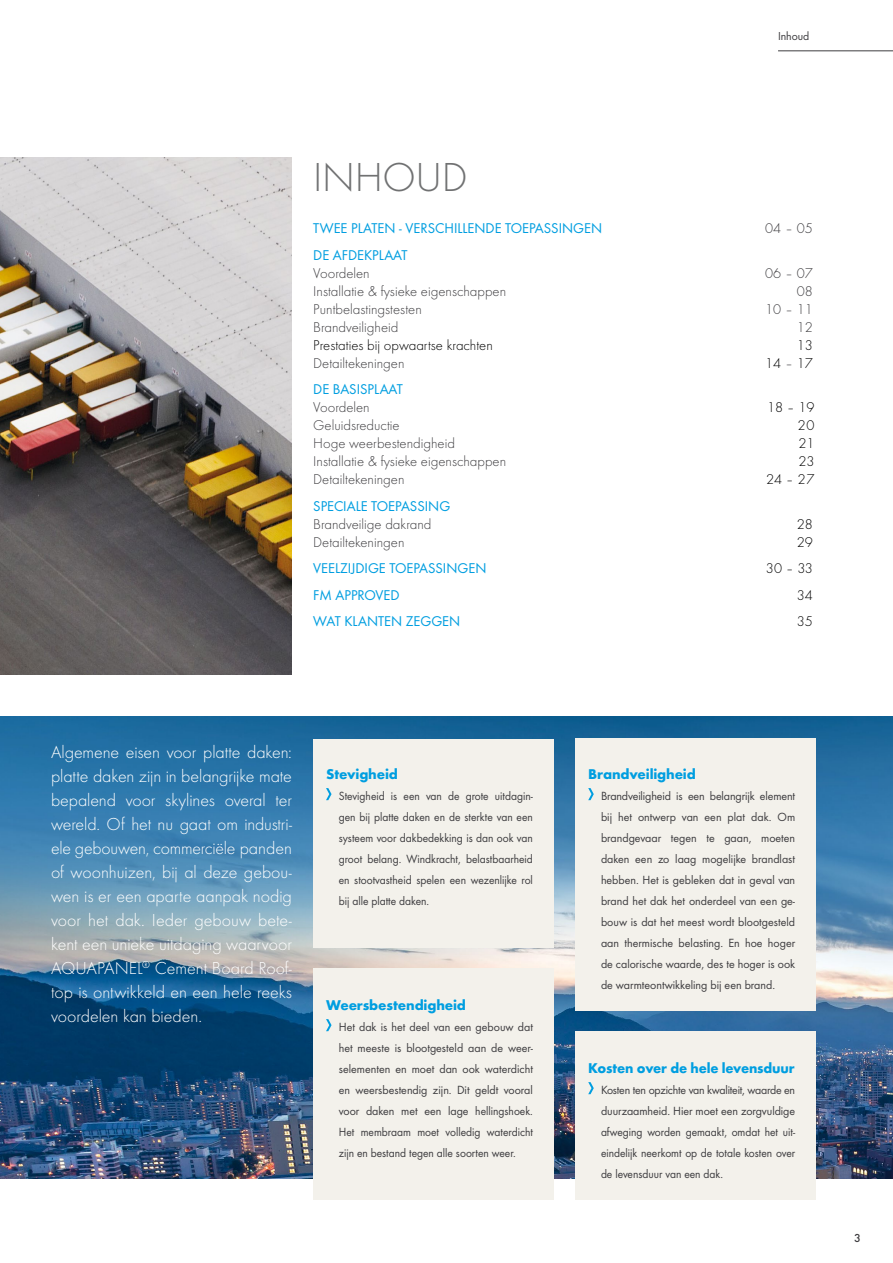
<style>
.page{position:relative;width:893px;height:1263px;background:#fff}
.page>*{position:absolute;margin:0;border:0;box-sizing:border-box;transform-origin:0 0}
.t1{font:300 42px "Futura";letter-spacing:-.01em;color:#707172}
.t2{font:300 18px/24px "Futura";color:#fff;text-align:justify}
.t3{font:300 14.7px "Futura";color:#3e3d40}
.t4{font:14.7px "Futura Boo";color:#009ee0}
.t5{font:700 14.7px "Futura";letter-spacing:-.01em;color:#009ee0}
.t6{font:300 14.7px "Futura";color:#000}
.t7{font:12.3px/21px "Futura Boo";color:#3e3d40;text-align:justify}
.t8{font:12.3px/21px "Futura Boo";color:#3e3d40;text-align:justify;scale:.95 1}
.t9{font:12px "Futura Boo";letter-spacing:-.01em;color:#3e3d40}
.t10{font:500 12px "Futura";color:#3e3d40}
.s1{color:#3e3d40}
</style>
<div class="page">
<img style="left:0;top:716px;width:893px;height:462px">
<img style="left:0;top:157px;width:292px;height:517px">
<div style="left:313px;top:739px;width:241px;height:208px;background:#f3f1eb"></div>
<svg style="left:326px;top:788px;width:6px;height:12px"></svg>
<div style="left:313px;top:968px;width:241px;height:232px;background:#f3f1eb"></div>
<svg style="left:326px;top:1019px;width:6px;height:12px"></svg>
<div style="left:575px;top:739px;width:241px;height:272px;background:#f3f1eb"></div>
<svg style="left:588px;top:788px;width:6px;height:12px"></svg>
<div style="left:575px;top:1031px;width:241px;height:169px;background:#f3f1eb"></div>
<svg style="left:588px;top:1082px;width:6px;height:12px"></svg>
<hr style="left:778px;top:50px;width:115px;height:1px;background:#3e3d40">
<p class="t9" style="left:778px;top:29px;width:33px">Inhoud</p>
<h1 class="t1" style="left:313px;top:153px;width:156px">INHOUD</h1>
<p class="t4" style="left:313px;top:219px;width:290px">TWEE PLATEN - VERSCHILLENDE TOEPASSINGEN</p>
<p class="t3" style="left:765px;top:220px;width:49px">04 – 05</p>
<p class="t4" style="left:313px;top:246px;width:96px">DE AFDEKPLAAT</p>
<p class="t3" style="left:313px;top:264px;width:58px">Voordelen</p>
<p class="t3" style="left:765px;top:264px;width:49px">06 – 07</p>
<p class="t3" style="left:313px;top:282px;width:194px">Installatie &amp; fysieke eigenschappen</p>
<p class="t3" style="left:797px;top:282px;width:18px">08</p>
<p class="t3" style="left:313px;top:300px;width:110px">Puntbelastingstesten</p>
<p class="t3" style="left:765px;top:300px;width:49px">10 – 11</p>
<p class="t3" style="left:313px;top:318px;width:87px">Brandveiligheid</p>
<p class="t3" style="left:797px;top:318px;width:18px">12</p>
<p class="t6" style="left:313px;top:336px;width:181px">Prestaties bij opwaartse krachten</p>
<p class="t6" style="left:797px;top:336px;width:18px">13</p>
<p class="t3" style="left:313px;top:354px;width:93px">Detailtekeningen</p>
<p class="t6" style="left:765px;top:354px;width:49px">14 <span class="s1">–</span> 17</p>
<p class="t4" style="left:313px;top:380px;width:91px">DE BASISPLAAT</p>
<p class="t3" style="left:313px;top:399px;width:58px">Voordelen</p>
<p class="t6" style="left:767px;top:399px;width:49px">18 – 19</p>
<p class="t3" style="left:313px;top:417px;width:88px">Geluidsreductie</p>
<p class="t6" style="left:798px;top:417px;width:19px">20</p>
<p class="t3" style="left:313px;top:435px;width:143px">Hoge weerbestendigheid</p>
<p class="t6" style="left:798px;top:435px;width:18px">21</p>
<p class="t3" style="left:313px;top:453px;width:194px">Installatie &amp; fysieke eigenschappen</p>
<p class="t6" style="left:798px;top:453px;width:18px">23</p>
<p class="t3" style="left:313px;top:471px;width:93px">Detailtekeningen</p>
<p class="t6" style="left:766px;top:471px;width:50px">24 – 27</p>
<p class="t4" style="left:313px;top:497px;width:138px">SPECIALE TOEPASSING</p>
<p class="t3" style="left:313px;top:515px;width:120px">Brandveilige dakrand</p>
<p class="t6" style="left:797px;top:515px;width:18px">28</p>
<p class="t3" style="left:313px;top:533px;width:93px">Detailtekeningen</p>
<p class="t6" style="left:797px;top:533px;width:18px">29</p>
<p class="t4" style="left:313px;top:559px;width:175px">VEELZIJDIGE TOEPASSINGEN</p>
<p class="t6" style="left:766px;top:560px;width:48px">30 – 33</p>
<p class="t4" style="left:313px;top:586px;width:88px">FM APPROVED</p>
<p class="t6" style="left:797px;top:586px;width:18px">34</p>
<p class="t4" style="left:313px;top:612px;width:148px">WAT KLANTEN ZEGGEN</p>
<p class="t6" style="left:797px;top:613px;width:18px">35</p>
<p class="t2" style="left:51px;top:740px;width:242px">Algemene eisen voor platte daken: platte daken zijn in belangrijke mate bepalend voor skylines overal ter wereld. Of het nu gaat om industri&shy;ële gebouwen, commerciële panden of woonhuizen, bij al deze gebou&shy;wen is er een aparte aanpak nodig voor het dak. Ieder gebouw bete&shy;kent een unieke uitdaging waarvoor AQUAPANEL<sup>®</sup> Cement Board Roof&shy;top is ontwikkeld en een hele reeks voordelen kan bieden.</p>
<p class="t5" style="left:326px;top:765px;width:73px">Stevigheid</p>
<p class="t8" style="left:339px;top:785px;width:206px">Stevigheid is een van de grote uitdagin&shy;gen bij platte daken en de sterkte van een systeem voor dakbedekking is dan ook van groot belang. Windkracht, belastbaarheid en stootvastheid spelen een wezenlijke rol bij alle platte daken.</p>
<p class="t5" style="left:326px;top:996px;width:142px">Weersbestendigheid</p>
<p class="t7" style="left:339px;top:1016px;width:196px">Het dak is het deel van een gebouw dat het meeste is blootgesteld aan de weer&shy;selementen en moet dan ook waterdicht en weersbestendig zijn. Dit geldt vooral voor daken met een lage hellingshoek.<br>Het membraam moet volledig waterdicht zijn en bestand tegen alle soorten weer.</p>
<p class="t5" style="left:588px;top:765px;width:109px">Brandveiligheid</p>
<p class="t7" style="left:601px;top:785px;width:196px">Brandveiligheid is een belangrijk element bij het ontwerp van een plat dak. Om brandgevaar tegen te gaan, moeten daken een zo laag mogelijke brandlast hebben. Het is gebleken dat in geval van brand het dak het onderdeel van een ge&shy;bouw is dat het meest wordt blootgesteld aan thermische belasting. En hoe hoger de calorische waarde, des te hoger is ook de warmteontwikkeling bij een brand.</p>
<p class="t5" style="left:588px;top:1059px;width:208px">Kosten over de hele levensduur</p>
<p class="t7" style="left:601px;top:1079px;width:196px">Kosten ten opzichte van kwaliteit, waarde en duurzaamheid. Hier moet een zorgvuldige afweging worden gemaakt, omdat het uit&shy;eindelijk neerkomt op de totale kosten over de levensduur van een dak.</p>
<p class="t10" style="left:854px;top:1231px;width:8px">3</p>
</div>
